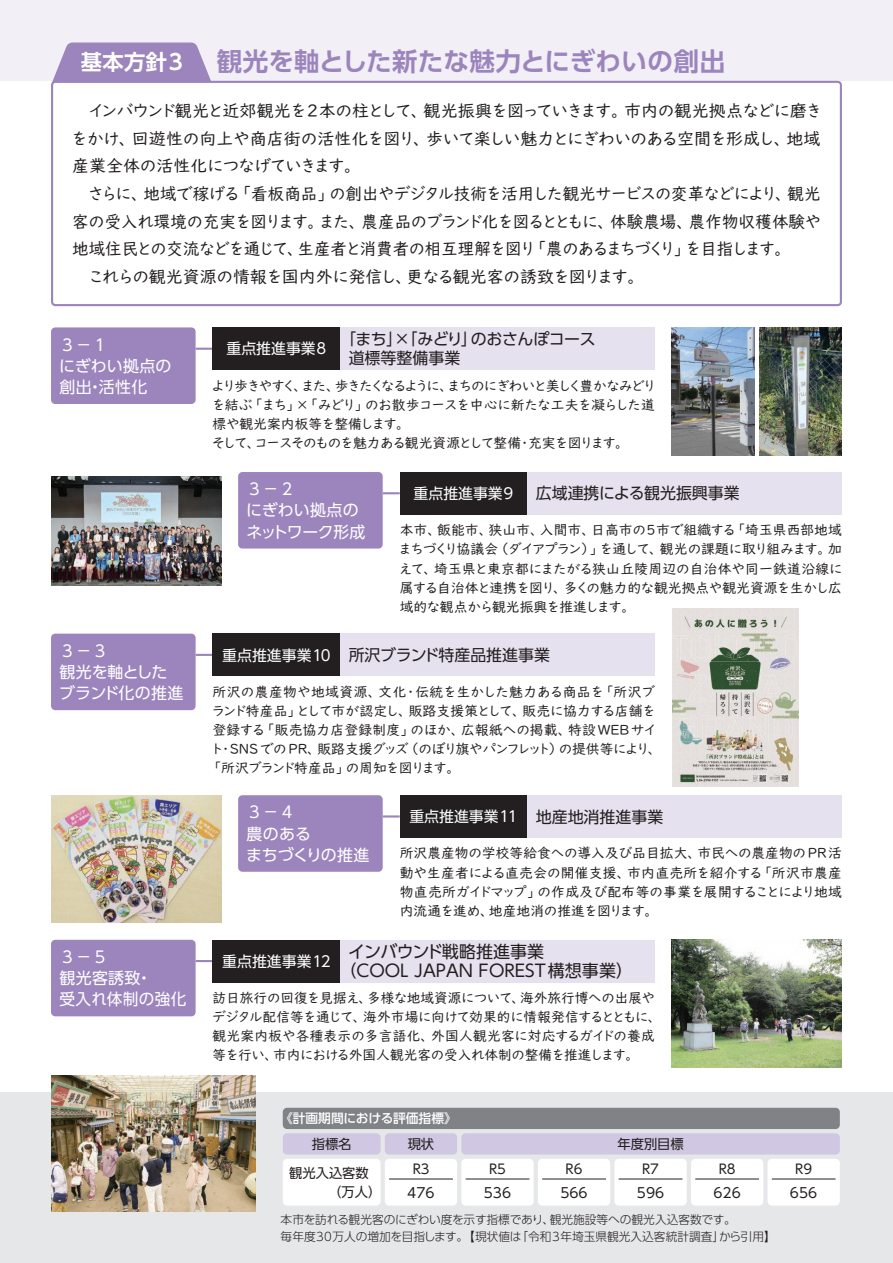
<style>
.page{position:relative;width:893px;height:1263px;background:#fff}
.page>*{position:absolute;margin:0;border:0;box-sizing:border-box;transform-origin:0 0}
.t1{font:700 25.5px "UD Shin Go Pr 6 De";letter-spacing:.01em;color:#9c85bd}
.t2{font:700 21.3px "UD Shin Go Pr 6 De";letter-spacing:.02em;color:#fff}
.t3{font:16.95px/27.6px "UD Digi Kyokasho Pro N";letter-spacing:-.055em;color:#231f20;text-align:justify}
.t4{font:16.95px "UD Digi Kyokasho Pro N";letter-spacing:-.025em;color:#231f20}
.t5{font:16.95px "UD Digi Kyokasho Pro N";letter-spacing:-.035em;color:#231f20}
.t6{font:16.95px "UD Digi Kyokasho Pro N";letter-spacing:-.03em;color:#231f20}
.t7{font:16.95px/19.2px "UD Shin Go Pr 6";color:#231f20}
.t8{font:15.9px/21.3px "UD Shin Go Pr 6";letter-spacing:.01em;color:#fff}
.t9{font:15.9px/19.2px "UD Shin Go Pr 6";color:#231f20}
.t10{font:15.9px/21.3px "UD Shin Go Pr 6";letter-spacing:-.015em;color:#fff}
.t11{font:14.85px "UD Shin Go Pr 6";color:#fff}
.t12{font:13.8px/19.2px "UD Digi Kyokasho Pro N";letter-spacing:-.03em;color:#231f20;text-align:justify}
.t13{font:13.8px/19.2px "UD Digi Kyokasho Pro N";letter-spacing:-.09em;color:#231f20}
.t14{font:13.8px "UD Digi Kyokasho Pro N";letter-spacing:.01em;color:#231f20}
.t15{font:13.8px "UD Digi Kyokasho Pro N";letter-spacing:-.08em;color:#231f20}
.t16{font:13.8px "UD Shin Go Pr 6";color:#231f20}
.t17{font:13.35px/19.2px "UD Shin Go Pr 6";color:#231f20}
.t18{font:500 12.75px "UD Shin Go Pr 6";color:#fff}
.t19{font:300 11.7px/17px "UD Shin Go Pr 6";color:#231f20}
</style>
<div class="page">
<svg style="left:196px;top:348px;width:17px;height:2px"></svg>
<svg style="left:383px;top:492px;width:17px;height:2px"></svg>
<svg style="left:196px;top:654px;width:17px;height:2px"></svg>
<svg style="left:383px;top:815px;width:17px;height:2px"></svg>
<svg style="left:196px;top:960px;width:17px;height:2px"></svg>
<div style="left:0;top:1093px;width:893px;height:170px;background:#e6e7e9"></div>
<div style="left:0;top:0;width:893px;height:81px;background:#f2eff7"></div>
<hr style="left:892px;top:0;width:1px;height:81px;background:#fef0e2">
<svg style="left:52px;top:43px;width:160px;height:38px;background:#a590c3"></svg>
<div style="left:51px;top:81px;width:791px;height:225px;border:2px solid #9c85bd;border-radius:3px"></div>
<div style="left:213px;top:327px;width:127px;height:43px;background:#231f20"></div>
<div style="left:400px;top:472px;width:127px;height:42px;background:#231f20"></div>
<div style="left:213px;top:634px;width:127px;height:42px;background:#231f20"></div>
<div style="left:400px;top:795px;width:127px;height:43px;background:#231f20"></div>
<div style="left:213px;top:940px;width:127px;height:42px;background:#231f20"></div>
<div style="left:340px;top:327px;width:315px;height:43px;background:#e6e1ef"></div>
<div style="left:527px;top:472px;width:315px;height:42px;background:#e6e1ef"></div>
<div style="left:340px;top:634px;width:315px;height:42px;background:#e6e1ef"></div>
<div style="left:527px;top:795px;width:315px;height:43px;background:#e6e1ef"></div>
<div style="left:340px;top:940px;width:315px;height:42px;background:#e6e1ef"></div>
<div style="left:51px;top:327px;width:145px;height:77px;background:#9c85bd;border-radius:4px"></div>
<div style="left:238px;top:472px;width:145px;height:77px;background:#9c85bd;border-radius:4px"></div>
<div style="left:51px;top:634px;width:145px;height:76px;background:#9c85bd;border-radius:4px"></div>
<div style="left:238px;top:795px;width:145px;height:77px;background:#9c85bd;border-radius:4px"></div>
<div style="left:51px;top:940px;width:145px;height:76px;background:#9c85bd;border-radius:4px"></div>
<img style="left:672px;top:940px;width:170px;height:127px">
<img style="left:51px;top:476px;width:170px;height:110px">
<img style="left:672px;top:608px;width:127px;height:179px">
<img style="left:51px;top:795px;width:170px;height:128px">
<img style="left:672px;top:327px;width:83px;height:128px">
<img style="left:759px;top:327px;width:83px;height:128px">
<img style="left:51px;top:1076px;width:204px;height:136px">
<div style="left:283px;top:1133px;width:98px;height:21px;background:#d0c7e2;border-radius:4px"></div>
<div style="left:283px;top:1108px;width:557px;height:21px;background:#808285;border-radius:4px"></div>
<div style="left:283px;top:1159px;width:98px;height:46px;background:#fff;border-radius:4px"></div>
<div style="left:385px;top:1133px;width:72px;height:21px;background:#d0c7e2;border-radius:4px"></div>
<div style="left:385px;top:1159px;width:72px;height:46px;background:#fff;border-radius:4px"></div>
<div style="left:461px;top:1159px;width:73px;height:46px;background:#fff;border-radius:4px"></div>
<div style="left:538px;top:1159px;width:72px;height:46px;background:#fff;border-radius:4px"></div>
<div style="left:614px;top:1159px;width:73px;height:46px;background:#fff;border-radius:4px"></div>
<div style="left:691px;top:1159px;width:72px;height:46px;background:#fff;border-radius:4px"></div>
<div style="left:767px;top:1159px;width:73px;height:46px;background:#fff;border-radius:4px"></div>
<div style="left:461px;top:1133px;width:379px;height:21px;background:#d0c7e2;border-radius:4px"></div>
<hr style="left:389px;top:1179px;width:64px;height:1px;background:#231f20">
<hr style="left:466px;top:1179px;width:63px;height:1px;background:#231f20">
<hr style="left:542px;top:1179px;width:64px;height:1px;background:#231f20">
<hr style="left:619px;top:1179px;width:63px;height:1px;background:#231f20">
<hr style="left:695px;top:1179px;width:64px;height:1px;background:#231f20">
<hr style="left:772px;top:1179px;width:64px;height:1px;background:#231f20">
<h2 class="t2" style="left:81px;top:44px;width:103px">基本方針3</h2>
<h1 class="t1" style="left:217px;top:41px;width:510px">観光を軸とした新たな魅力とにぎわいの創出</h1>
<p class="t3" style="left:71px;top:96px;width:753px;text-indent:17px">インバウンド観光と近郊観光を2本の柱として、観光振興を図っていきます。市内の観光拠点などに磨きをかけ、回遊性の向上や商店街の活性化を図り、歩いて楽しい魅力とにぎわいのある空間を形成し、地域産業全体の活性化につなげていきます。</p>
<p class="t5" style="left:88px;top:179px;width:734px">さらに、地域で稼げる「看板商品」の創出やデジタル技術を活用した観光サービスの変革などにより、観光</p>
<p class="t4" style="left:72px;top:207px;width:750px">客の受入れ環境の充実を図ります。また、農産品のブランド化を図るとともに、体験農場、農作物収穫体験や</p>
<p class="t3" style="left:72px;top:234px;width:720px">地域住民との交流などを通じて、生産者と消費者の相互理解を図り「農のあるまちづくり」を目指します。</p>
<p class="t6" style="left:88px;top:262px;width:558px">これらの観光資源の情報を国内外に発信し、更なる観光客の誘致を図ります。</p>
<p class="t8" style="left:59px;top:333px;width:114px">３－１<br>にぎわい拠点の創出・活性化</p>
<p class="t8" style="left:59px;top:639px;width:126px">３－３<br>観光を軸としたブランド化の推進</p>
<p class="t8" style="left:60px;top:946px;width:128px">３－５<br>観光客誘致・<br>受入れ体制の強化</p>
<p class="t11" style="left:226px;top:337px;width:101px">重点推進事業8</p>
<p class="t9" style="left:349px;top:329px;width:249px;text-indent:-9px">「まち」×「みどり」のおさんぽコース道標等整備事業</p>
<p class="t13" style="left:211px;top:375px;width:447px">より歩きやすく、また、歩きたくなるように、まちのにぎわいと美しく豊かなみどりを結ぶ「まち」×「みどり」のお散歩コースを中心に新たな工夫を凝らした道標や観光案内板等を整備します。<br>そして、コースそのものを魅力ある観光資源として整備・充実を図ります。</p>
<p class="t10" style="left:246px;top:478px;width:121px">３－２<br>にぎわい拠点のネットワーク形成</p>
<p class="t11" style="left:414px;top:481px;width:101px">重点推進事業9</p>
<p class="t9" style="left:536px;top:483px;width:205px">広域連携による観光振興事業</p>
<p class="t12" style="left:399px;top:520px;width:446px">本市、飯能市、狭山市、入間市、日高市の5市で組織する「埼玉県西部地域まちづくり協議会（ダイアプラン）」を通して、観光の課題に取り組みます。加えて、埼玉県と東京都にまたがる狭山丘陵周辺の自治体や同一鉄道沿線に属する自治体と連携を図り、多くの魅力的な観光拠点や観光資源を生かし広域的な観点から観光振興を推進します。</p>
<p class="t11" style="left:222px;top:643px;width:110px">重点推進事業10</p>
<p class="t9" style="left:349px;top:645px;width:203px">所沢ブランド特産品推進事業</p>
<p class="t14" style="left:213px;top:680px;width:444px">所沢の農産物や地域資源、文化・伝統を生かした魅力ある商品を「所沢ブ</p>
<p class="t12" style="left:211px;top:700px;width:446px">ランド特産品」として市が認定し、販路支援策として、販売に協力する店舗を</p>
<p class="t14" style="left:213px;top:718px;width:446px">登録する「販売協力店登録制度」のほか、広報紙への掲載、特設WEBサイ</p>
<p class="t12" style="left:210px;top:739px;width:453px">ト・SNS での PR、販路支援グッズ（のぼり旗やパンフレット）の提供等により、</p>
<p class="t15" style="left:207px;top:757px;width:254px">「所沢ブランド特産品」の周知を図ります。</p>
<p class="t8" style="left:246px;top:801px;width:125px">３－４<br>農のある<br>まちづくりの推進</p>
<p class="t11" style="left:409px;top:804px;width:110px">重点推進事業11</p>
<p class="t9" style="left:536px;top:806px;width:129px">地産地消推進事業</p>
<p class="t12" style="left:400px;top:843px;width:444px">所沢農産物の学校等給食への導入及び品目拡大、市民への農産物のPR活動や生産者による直売会の開催支援、市内直売所を紹介する「所沢市農産物直売所ガイドマップ」の作成及び配布等の事業を展開することにより地域内流通を進め、地産地消の推進を図ります。</p>
<p class="t11" style="left:222px;top:949px;width:110px">重点推進事業12</p>
<p class="t7" style="left:340px;top:941px;width:295px;text-indent:9px">インバウンド戦略推進事業<br>（COOL JAPAN FOREST構想事業）</p>
<p class="t12" style="left:212px;top:987px;width:451px;text-align:left">訪日旅行の回復を見据え、多様な地域資源について、海外旅行博への出展やデジタル配信等を通じて、海外市場に向けて効果的に情報発信するとともに、観光案内板や各種表示の多言語化、外国人観光客に対応するガイドの養成等を行い、市内における外国人観光客の受入れ体制の整備を推進します。</p>
<p class="t18" style="left:280px;top:1108px;width:178px">《計画期間における評価指標》</p>
<p class="t17" style="left:312px;top:1134px;width:41px">指標名</p>
<p class="t17" style="left:408px;top:1134px;width:28px">現状</p>
<p class="t17" style="left:617px;top:1134px;width:68px">年度別目標</p>
<p class="t17" style="left:328px;top:1162px;width:55px;text-indent:-39px">観光入込客数（万人）</p>
<p class="t17" style="left:413px;top:1159px;width:20px">R３</p>
<p class="t17" style="left:489px;top:1159px;width:18px">R5</p>
<p class="t17" style="left:566px;top:1159px;width:18px">R6</p>
<p class="t17" style="left:642px;top:1159px;width:18px">R7</p>
<p class="t17" style="left:719px;top:1159px;width:18px">R8</p>
<p class="t17" style="left:795px;top:1159px;width:18px">R9</p>
<p class="t16" style="left:407px;top:1182px;width:29px">476</p>
<p class="t16" style="left:484px;top:1182px;width:29px">536</p>
<p class="t16" style="left:560px;top:1182px;width:29px">566</p>
<p class="t16" style="left:637px;top:1182px;width:29px">596</p>
<p class="t16" style="left:713px;top:1182px;width:29px">626</p>
<p class="t16" style="left:790px;top:1182px;width:29px">656</p>
<p class="t19" style="left:281px;top:1211px;width:497px">本市を訪れる観光客のにぎわい度を示す指標であり、観光施設等への観光入込客数です。<br>毎年度30万人の増加を目指します。【現状値は「令和3年埼玉県観光入込客統計調査」から引用】</p>
</div>
